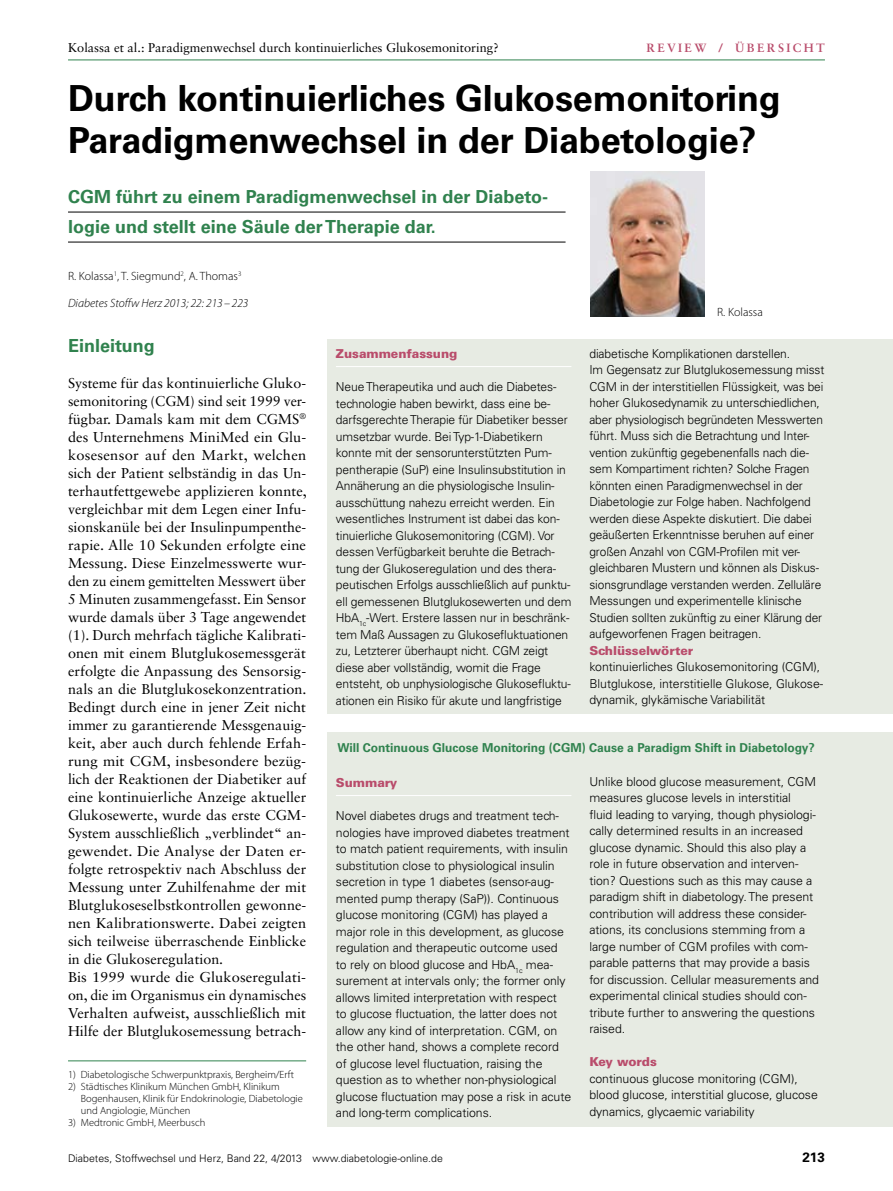
<style>
.page{position:relative;width:893px;height:1191px;background:#fff}
.page>*{position:absolute;margin:0;border:0;box-sizing:border-box;transform-origin:0 0}
.t1{font:700 36px/42px "Univers LT Std";letter-spacing:-.005em;color:#000}
.t2{font:700 18px/30px "Univers LT Std";color:#30824e}
.t3{font:14.25px/18px "Sabon LT Std";color:#000}
.t4{font:700 13.5px "Univers LT Std";color:#000}
.t5{font:12.75px "Sabon LT Std";color:#000}
.t6{font:300 12.3px/16.5px "Univers LT Std";letter-spacing:-.01em;color:#000}
.t7{font:700 12.3px "Univers LT Std";color:#30824e}
.t8{font:900 12.3px "Univers LT Std";letter-spacing:-.005em;color:#b94c6b}
.t9{font:300 12px "Myriad Pro";color:#000}
.t10{font:italic 300 12px "Myriad Pro";color:#000}
.t11{font:700 12px "Sabon LT Std";letter-spacing:.2em;color:#b94c6b}
.t12{font:300 10.5px/12px "Myriad Pro";color:#000}
.t13{font:300 10.5px "Univers LT Std";color:#000}
</style>
<div class="page">
<hr style="left:68px;top:60px;width:757px;height:1px;background:#30824e">
<hr style="left:68px;top:212px;width:498px;height:1px;background:#000">
<hr style="left:68px;top:242px;width:498px;height:1px;background:#000">
<div style="left:327px;top:340px;width:566px;height:374px;background:#e7ebe3"></div>
<div style="left:327px;top:731px;width:566px;height:395px;background:#e7ebe3"></div>
<hr style="left:336px;top:366px;width:235px;height:1px;background:#fff">
<hr style="left:336px;top:795px;width:235px;height:1px;background:#fff">
<hr style="left:68px;top:1060px;width:238px;height:1px;background:#30824e">
<img style="left:590px;top:172px;width:115px;height:144px">
<p class="t5" style="left:68px;top:40px;width:432px">Kolassa et al.: Paradigmenwechsel durch kontinuierliches Glukosemonitoring?</p>
<p class="t11" style="left:646px;top:40px;width:180px">REVIEW / ÜBERSICHT</p>
<h1 class="t1" style="left:68px;top:78px;width:714px">Durch kontinuierliches Glukosemonitoring<br>Paradigmenwechsel in der Diabetologie?</h1>
<h2 class="t2" style="left:68px;top:182px;width:482px">CGM führt zu einem Paradigmenwechsel in der Diabeto&shy;logie und stellt eine Säule der Therapie dar.</h2>
<p class="t9" style="left:68px;top:269px;width:175px">R. Kolassa<sup>1</sup>, T. Siegmund<sup>2</sup>, A. Thomas<sup>3</sup></p>
<p class="t10" style="left:68px;top:297px;width:182px">Diabetes Stoffw Herz 2013; 22: 213 –223</p>
<h2 class="t2" style="left:68px;top:331px;width:88px">Einleitung</h2>
<p class="t3" style="left:68px;top:374px;width:240px">Systeme für das kontinuierliche Gluko&shy;semonitoring (CGM) sind seit 1999 ver&shy;fügbar. Damals kam mit dem CGMS<sup>® </sup>des Unternehmens MiniMed ein Glu&shy;kosesensor auf den Markt, welchen sich der Patient selbständig in das Un&shy;terhautfettgewebe applizieren konnte, vergleichbar mit dem Legen einer Infu&shy;sionskanüle bei der Insulinpumpenthe&shy;rapie. Alle 10 Sekunden erfolgte eine Messung. Diese Einzelmesswerte wur&shy;den zu einem gemittelten Messwert über 5 Minuten zusammengefasst. Ein Sensor wurde damals über 3 Tage angewendet (1). Durch mehrfach tägliche Kalibrati&shy;onen mit einem Blutglukosemessgerät erfolgte die Anpassung des Sensorsig&shy;nals an die Blutglukosekonzentration.<br>Bedingt durch eine in jener Zeit nicht immer zu garantierende Messgenauig&shy;keit, aber auch durch fehlende Erfah&shy;rung mit CGM, insbesondere bezüg&shy;lich der Reaktionen der Diabetiker auf eine kontinuierliche Anzeige aktueller Glukosewerte, wurde das erste CGM-System ausschließlich „verblindet“ an&shy;gewendet. Die Analyse der Daten er&shy;folgte retrospektiv nach Abschluss der Messung unter Zuhilfenahme der mit Blutglukoseselbstkontrollen gewonne&shy;nen Kalibrationswerte. Dabei zeigten sich teilweise überraschende Einblicke in die Glukoseregulation.<br>Bis 1999 wurde die Glukoseregulati&shy;on, die im Organismus ein dynamisches Verhalten aufweist, ausschließlich mit Hilfe der Blutglukosemessung betrach-</p>
<p class="t12" style="left:68px;top:1069px;width:228px">1) Diabetologische Schwerpunktpraxis, Bergheim/Erft</p>
<p class="t12" style="left:81px;top:1081px;width:224px;text-indent:-13px">2) Städtisches Klinikum München GmbH, Klinikum<br>Bogenhausen, Klinik für Endokrinologie, Diabetologie und Angiologie, München</p>
<p class="t12" style="left:68px;top:1117px;width:139px">3) Medtronic GmbH, Meerbusch</p>
<p class="t8" style="left:336px;top:345px;width:123px">Zusammenfassung</p>
<p class="t6" style="left:336px;top:378px;width:237px">Neue Therapeutika und auch die Diabetes&shy;technologie haben bewirkt, dass eine be&shy;darfsgerechte Therapie für Diabetiker besser umsetzbar wurde. Bei Typ-1-Diabetikern konnte mit der sensorunterstützten Pum&shy;pentherapie (SuP) eine Insulinsubstitution in Annäherung an die physiologische Insulin&shy;ausschüttung nahezu erreicht werden. Ein wesentliches Instrument ist dabei das kon&shy;tinuierliche Glukosemonitoring (CGM). Vor dessen Verfügbarkeit beruhte die Betrach&shy;tung der Glukoseregulation und des thera&shy;peutischen Erfolgs ausschließlich auf punktu&shy;ell gemessenen Blutglukosewerten und dem HbA<sub>1c</sub>-Wert. Erstere lassen nur in beschränk&shy;tem Maß Aussagen zu Glukosefluktuationen zu, Letzterer überhaupt nicht. CGM zeigt diese aber vollständig, womit die Frage entsteht, ob unphysiologische Glukosefluktu&shy;ationen ein Risiko für akute und langfristige</p>
<p class="t9" style="left:717px;top:305px;width:47px">R. Kolassa</p>
<p class="t6" style="left:589px;top:345px;width:236px">diabetische Komplikationen darstellen.<br>Im Gegensatz zur Blutglukosemessung misst CGM in der interstitiellen Flüssigkeit, was bei hoher Glukosedynamik zu unterschiedlichen, aber physiologisch begründeten Messwerten führt. Muss sich die Betrachtung und Inter&shy;vention zukünftig gegebenenfalls nach die&shy;sem Kompartiment richten? Solche Fragen könnten einen Paradigmenwechsel in der Diabetologie zur Folge haben. Nachfolgend werden diese Aspekte diskutiert. Die dabei geäußerten Erkenntnisse beruhen auf einer großen Anzahl von CGM-Profilen mit ver&shy;gleichbaren Mustern und können als Diskus&shy;sionsgrundlage verstanden werden. Zelluläre Messungen und experimentelle klinische Studien sollten zukünftig zu einer Klärung der aufgeworfenen Fragen beitragen.</p>
<p class="t8" style="left:589px;top:642px;width:105px">Schlüsselwörter</p>
<p class="t6" style="left:589px;top:658px;width:235px">kontinuierliches Glukosemonitoring (CGM),<br>Blutglukose, interstitielle Glukose, Glukose&shy;dynamik, glykämische Variabilität</p>
<p class="t7" style="left:337px;top:740px;width:479px">Will Continuous Glucose Monitoring (CGM) Cause a Paradigm Shift in Diabetology?</p>
<p class="t8" style="left:336px;top:774px;width:63px">Summary</p>
<p class="t6" style="left:336px;top:807px;width:237px">Novel diabetes drugs and treatment tech&shy;nologies have improved diabetes treatment to match patient requirements, with insulin substitution close to physiological insulin secretion in type 1 diabetes (sensor-aug&shy;mented pump therapy (SaP)). Continuous glucose monitoring (CGM) has played a major role in this development, as glucose regulation and therapeutic outcome used to rely on blood glucose and HbA<sub>1c</sub> mea&shy;surement at intervals only; the former only allows limited interpretation with respect<br>to glucose fluctuation, the latter does not allow any kind of interpretation. CGM, on the other hand, shows a complete record of glucose level fluctuation, raising the question as to whether non-physiological glucose fluctuation may pose a risk in acute and long-term complications.</p>
<p class="t6" style="left:589px;top:773px;width:231px">Unlike blood glucose measurement, CGM measures glucose levels in interstitial<br>fluid leading to varying, though physiologi&shy;cally determined results in an increased glucose dynamic. Should this also play a role in future observation and interven&shy;tion? Questions such as this may cause a paradigm shift in diabetology. The present contribution will address these consider&shy;ations, its conclusions stemming from a large number of CGM profiles with com&shy;parable patterns that may provide a basis for discussion. Cellular measurements and experimental clinical studies should con&shy;tribute further to answering the questions raised.</p>
<p class="t8" style="left:589px;top:1054px;width:69px">Key words</p>
<p class="t6" style="left:589px;top:1070px;width:230px">continuous glucose monitoring (CGM), blood glucose, interstitial glucose, glucose dynamics, glycaemic variability</p>
<p class="t13" style="left:68px;top:1152px;width:376px">Diabetes, Stoffwechsel und Herz, Band 22, 4/2013 www.diabetologie-online.de</p>
<p class="t4" style="left:802px;top:1149px;width:24px">213</p>
</div>
